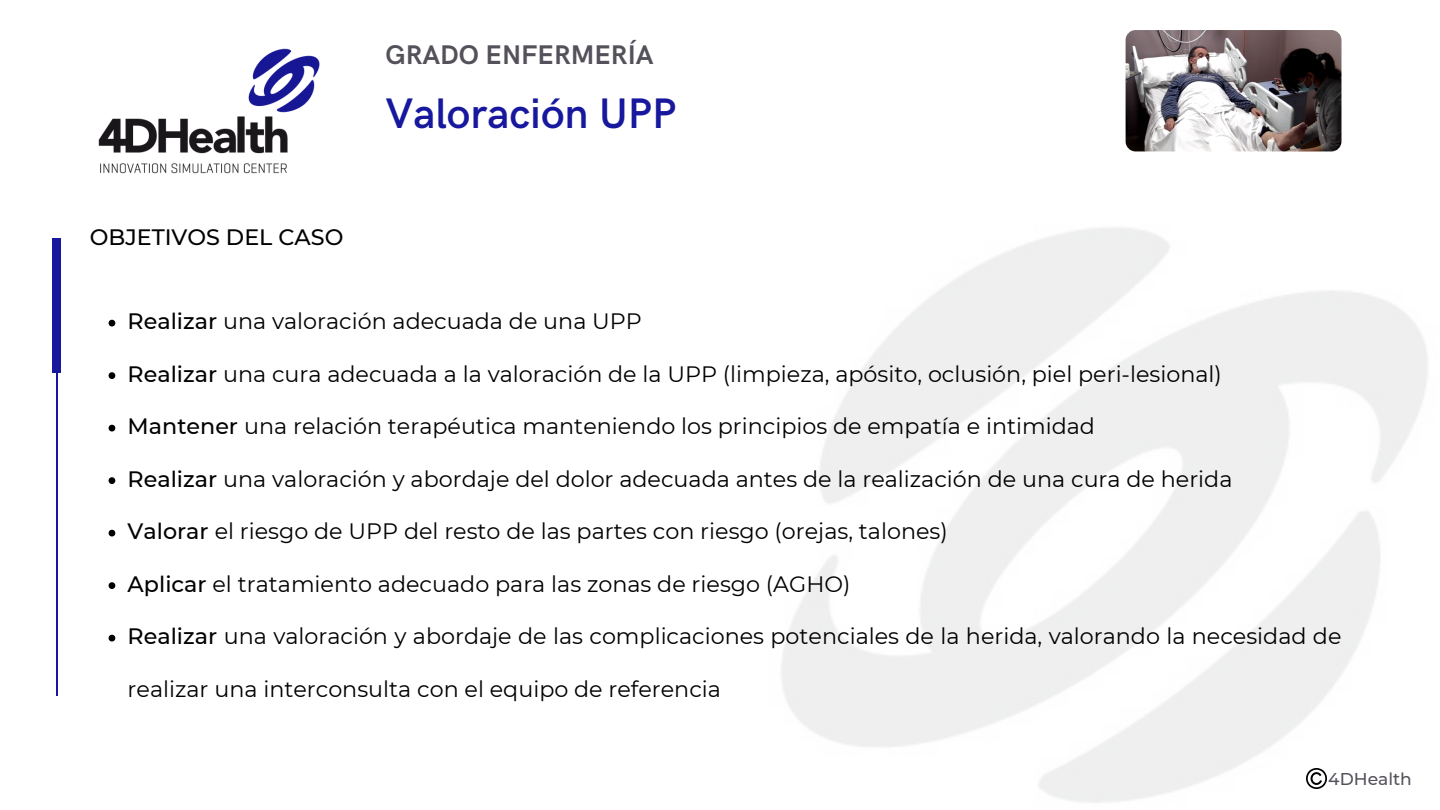
<style>
.page{position:relative;width:1440px;height:810px;background:#fff}
.page>*{position:absolute;margin:0;border:0;box-sizing:border-box;transform-origin:0 0}
.t1{font:600 42.8px "HK Grotesk";color:#18189e}
.t2{font:700 27.1px "HK Grotesk";color:#55515a}
.t3{font:22.3px "Montserrat";color:#000}
.t4{font:500 22.3px "Montserrat";color:#000}
.t5{font:500 17.1px "Montserrat";color:#55515a}
.s1{font-weight:500}
</style>
<div class="page">
<img style="left:98px;top:48px;width:222px;height:126px">
<img style="left:1126px;top:30px;width:215px;height:121px;border-radius:10px">
<img style="left:781px;top:228px;width:647px;height:575px">
<div style="left:52px;top:238px;width:9px;height:135px;background:#18189e"></div>
<hr style="left:56px;top:238px;width:1px;height:458px;background:#18189e">
<svg style="left:109px;top:320px;width:6px;height:6px"></svg>
<svg style="left:109px;top:372px;width:6px;height:7px"></svg>
<svg style="left:109px;top:425px;width:6px;height:6px"></svg>
<svg style="left:109px;top:477px;width:6px;height:7px"></svg>
<svg style="left:109px;top:530px;width:6px;height:6px"></svg>
<svg style="left:109px;top:582px;width:6px;height:7px"></svg>
<svg style="left:109px;top:635px;width:6px;height:6px"></svg>
<img style="left:1306px;top:769px;width:20px;height:20px">
<p class="t4" style="left:90px;top:223px;width:255px">OBJETIVOS DEL CASO</p>
<h2 class="t2" style="left:385px;top:40px;width:270px">GRADO ENFERMERÍA</h2>
<h1 class="t1" style="left:385px;top:90px;width:292px">Valoración UPP</h1>
<p class="t3" style="left:128px;top:308px;width:516px"><span class="s1">Realizar</span> una valoración adecuada de una UPP</p>
<p class="t3" style="left:128px;top:360px;width:1096px"><span class="s1">Realizar</span> una cura adecuada a la valoración de la UPP (limpieza, apósito, oclusión, piel peri-lesional)</p>
<h3 class="t3" style="left:128px;top:413px;width:969px"><span class="s1">Mantener</span> una relación terapéutica manteniendo los principios de empatía e intimidad</h3>
<h4 class="t3" style="left:128px;top:465px;width:1106px"><span class="s1">Realizar</span> una valoración y abordaje del dolor adecuada antes de la realización de una cura de herida</h4>
<h4 class="t3" style="left:128px;top:518px;width:822px"><span class="s1">Valorar</span> el riesgo de UPP del resto de las partes con riesgo (orejas, talones)</h4>
<h4 class="t3" style="left:128px;top:570px;width:724px"><span class="s1">Aplicar</span> el tratamiento adecuado para las zonas de riesgo (AGHO)</h4>
<h4 class="t3" style="left:128px;top:623px;width:1215px"><span class="s1">Realizar</span> una valoración y abordaje de las complicaciones potenciales de la herida, valorando la necesidad de</h4>
<h4 class="t3" style="left:128px;top:675px;width:595px">realizar una interconsulta con el equipo de referencia</h4>
<h4 class="t5" style="left:1328px;top:769px;width:85px">4DHealth</h4>
</div>
